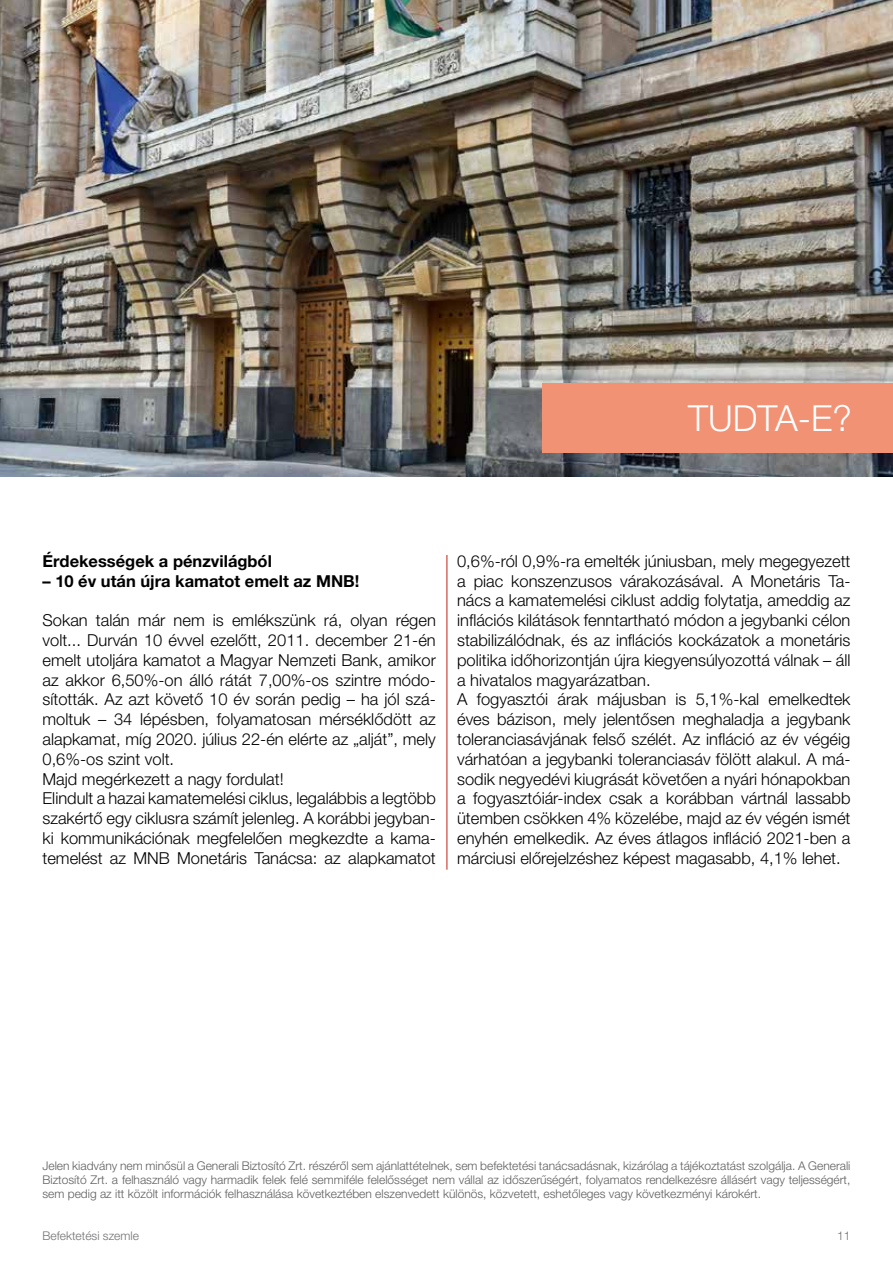
<style>
.page{position:relative;width:893px;height:1263px;background:#fff}
.page>*{position:absolute;margin:0;border:0;box-sizing:border-box;transform-origin:0 0}
.t1{font:300 36px "Helvetica Neue LT Pro";color:#fff}
.t2{font:300 16.5px/19.8px "Helvetica Neue LT Pro";color:#000}
.t3{font:700 16.5px "Helvetica Neue LT Pro";color:#000}
.t4{font:300 12px/14.4px "Helvetica Neue LT Pro";color:#5f5e5e;text-align:justify}
.t5{font:300 12px "Helvetica Neue LT Pro";color:#707173}
</style>
<div class="page">
<img style="left:0;top:0;width:893px;height:476px">
<hr style="left:447px;top:555px;width:1px;height:315px;background:#c1210d">
<div style="left:543px;top:384px;width:350px;height:69px;background:#f29275"></div>
<h1 class="t1" style="left:688px;top:396px;width:165px">TUDTA-E?</h1>
<p class="t3" style="left:43px;top:551px;width:231px">Érdekességek a pénzvilágból</p>
<p class="t3" style="left:43px;top:570px;width:318px">– 10 év után újra kamatot emelt az MNB!</p>
<p class="t2" style="left:43px;top:610px;width:395px">Sokan talán már nem is emlékszünk rá, olyan régen volt... Durván 10 évvel ezelőtt, 2011. december 21-én emelt utoljára kamatot a Magyar Nemzeti Bank, amikor az akkor 6,50%-on álló rátát 7,00%-os szintre módo&shy;sították. Az azt követő 10 év során pedig – ha jól szá&shy;moltuk – 34 lépésben, folyamatosan mérséklődött az alapkamat, míg 2020. július 22-én elérte az „alját”, mely 0,6%-os szint volt.<br>Majd megérkezett a nagy fordulat!<br>Elindult a hazai kamatemelési ciklus, legalábbis a legtöbb szakértő egy ciklusra számít jelenleg. A korábbi jegyban&shy;ki kommunikációnak megfelelően megkezdte a kama&shy;temelést az MNB Monetáris Tanácsa: az alapkamatot</p>
<p class="t2" style="left:457px;top:551px;width:395px">0,6%-ról 0,9%-ra emelték júniusban, mely megegyezett a piac konszenzusos várakozásával. A Monetáris Ta&shy;nács a kamatemelési ciklust addig folytatja, ameddig az inflációs kilátások fenntartható módon a jegybanki célon stabilizálódnak, és az inflációs kockázatok a monetáris politika időhorizontján újra kiegyensúlyozottá válnak – áll a hivatalos magyarázatban.<br>A fogyasztói árak májusban is 5,1%-kal emelkedtek éves bázison, mely jelentősen meghaladja a jegybank toleranciasávjának felső szélét. Az infláció az év végéig várhatóan a jegybanki toleranciasáv fölött alakul. A má&shy;sodik negyedévi kiugrását követően a nyári hónapokban a fogyasztóiár-index csak a korábban vártnál lassabb ütemben csökken 4% közelébe, majd az év végén ismét enyhén emelkedik. Az éves átlagos infláció 2021-ben a márciusi előrejelzéshez képest magasabb, 4,1% lehet.</p>
<p class="t4" style="left:43px;top:1158px;width:809px">Jelen kiadvány nem minősül a Generali Biztosító Zrt. részéről sem ajánlattételnek, sem befektetési tanácsadásnak, kizárólag a tájékoztatást szolgálja. A Generali Biztosító Zrt. a felhasználó vagy harmadik felek felé semmiféle felelősséget nem vállal az időszerűségért, folyamatos rendelkezésre állásért vagy teljességért, sem pedig az itt közölt információk felhasználása következtében elszenvedett különös, közvetett, eshetőleges vagy következményi károkért.</p>
<p class="t5" style="left:43px;top:1228px;width:98px">Befektetési szemle</p>
<p class="t5" style="left:837px;top:1228px;width:15px">11</p>
</div>
